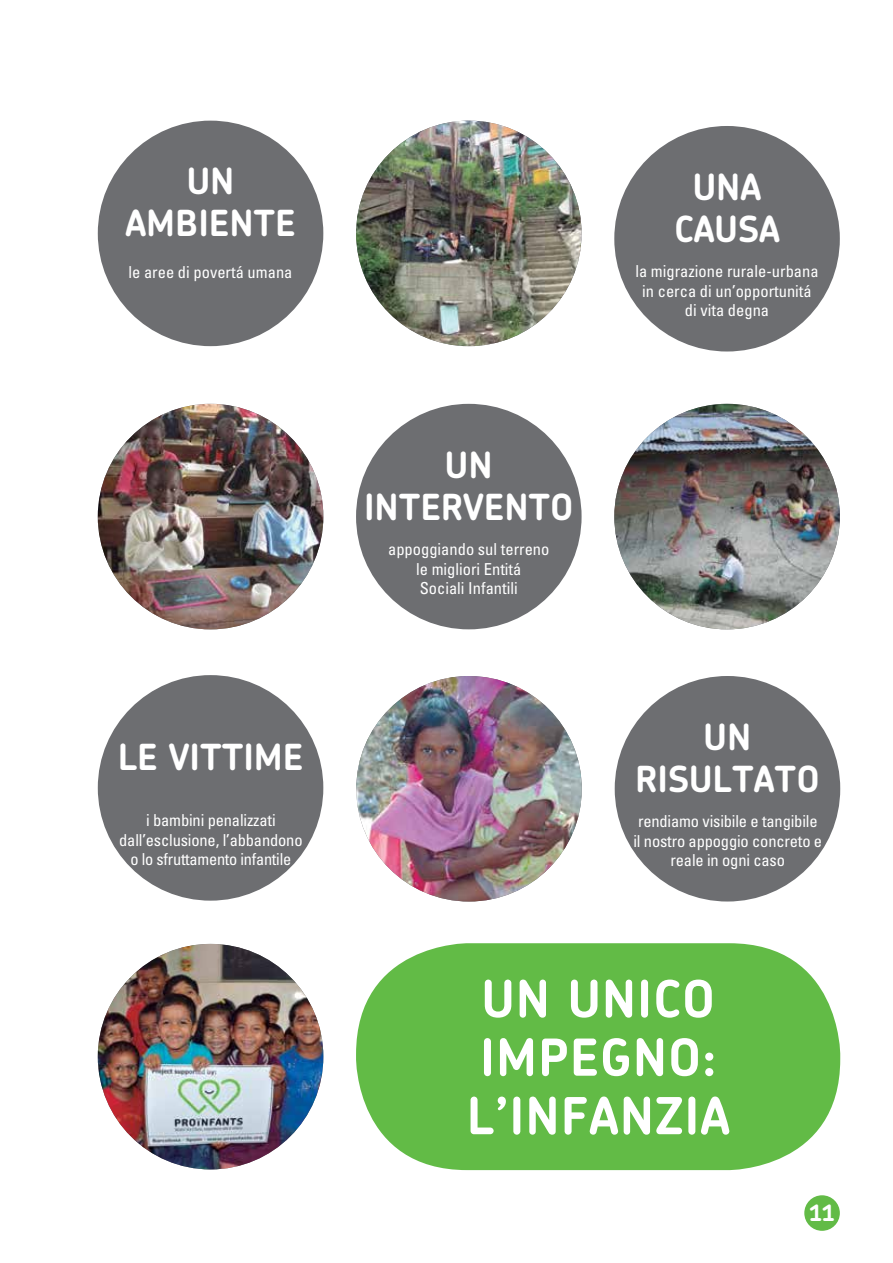
<style>
.page{position:relative;width:893px;height:1263px;background:#fff}
.page>*{position:absolute;margin:0;border:0;box-sizing:border-box;transform-origin:0 0}
.t1{font:700 51px/58.5px "Chevin";letter-spacing:.02em;color:#fff}
.t2{font:700 36px/42px "Chevin";color:#fff;text-align:center}
.t3{font:700 22.5px "Chevin";color:#fff}
.t4{font:condensed 16.5px/19.5px "Univers LT";color:#fff;text-align:center}
</style>
<div class="page">
<div style="left:805px;top:1196px;width:34px;height:34px;background:#62bb46;border-radius:50%"></div>
<div style="left:804px;top:1195px;width:36px;height:36px;border:2px solid #62bb46;border-radius:50%"></div>
<div style="left:98px;top:121px;width:225px;height:225px;background:#6d6e71;border-radius:50%"></div>
<img style="left:356px;top:121px;width:226px;height:225px;border-radius:113px">
<div style="left:614px;top:126px;width:226px;height:225px;background:#6d6e71;border-radius:50%"></div>
<img style="left:98px;top:404px;width:225px;height:225px;border-radius:113px">
<div style="left:356px;top:404px;width:226px;height:225px;background:#6d6e71;border-radius:50%"></div>
<img style="left:614px;top:404px;width:226px;height:225px;border-radius:113px">
<div style="left:98px;top:675px;width:225px;height:226px;background:#6d6e71;border-radius:50%"></div>
<div style="left:615px;top:676px;width:225px;height:225px;background:#6d6e71;border-radius:50%"></div>
<img style="left:356px;top:676px;width:226px;height:225px;border-radius:113px">
<img style="left:98px;top:944px;width:225px;height:225px;border-radius:113px">
<div style="left:356px;top:943px;width:484px;height:227px;background:#62bb46;border-radius:111px"></div>
<h2 class="t2" style="left:125px;top:160px;width:172px">UN<br>AMBIENTE</h2>
<p class="t4" style="left:128px;top:262px;width:166px">le aree di povertá umana</p>
<h2 class="t2" style="left:118px;top:735px;width:187px">LE VITTIME</h2>
<p class="t4" style="left:119px;top:810px;width:185px">i bambini penalizzati dall’esclusione, l’abbandono o lo sfruttamento infantile</p>
<h2 class="t2" style="left:674px;top:165px;width:107px">UNA<br>CAUSA</h2>
<h2 class="t2" style="left:364px;top:443px;width:211px">UN<br>INTERVENTO</h2>
<h2 class="t2" style="left:545px;top:471px;width:26px">N</h2>
<p class="t4" style="left:388px;top:539px;width:163px">appoggiando sul terreno le migliori Entitá<br>Sociali Infantili</p>
<p class="t4" style="left:424px;top:567px;width:107px">sobre el terreno</p>
<p class="t4" style="left:635px;top:261px;width:185px">la migrazione rurale-urbana in cerca di un’opportunitá di vita degna</p>
<h2 class="t2" style="left:635px;top:715px;width:186px">UN<br>RISULTATO</h2>
<p class="t4" style="left:633px;top:811px;width:190px">rendiamo visibile e tangibile il nostro appoggio concreto e reale in ogni caso</p>
<h1 class="t1" style="left:467px;top:968px;width:265px">UN UNICO<br>IMPEGNO:<br>L’INFANZIA</h1>
<h3 class="t3" style="left:810px;top:1198px;width:27px">11</h3>
</div>
